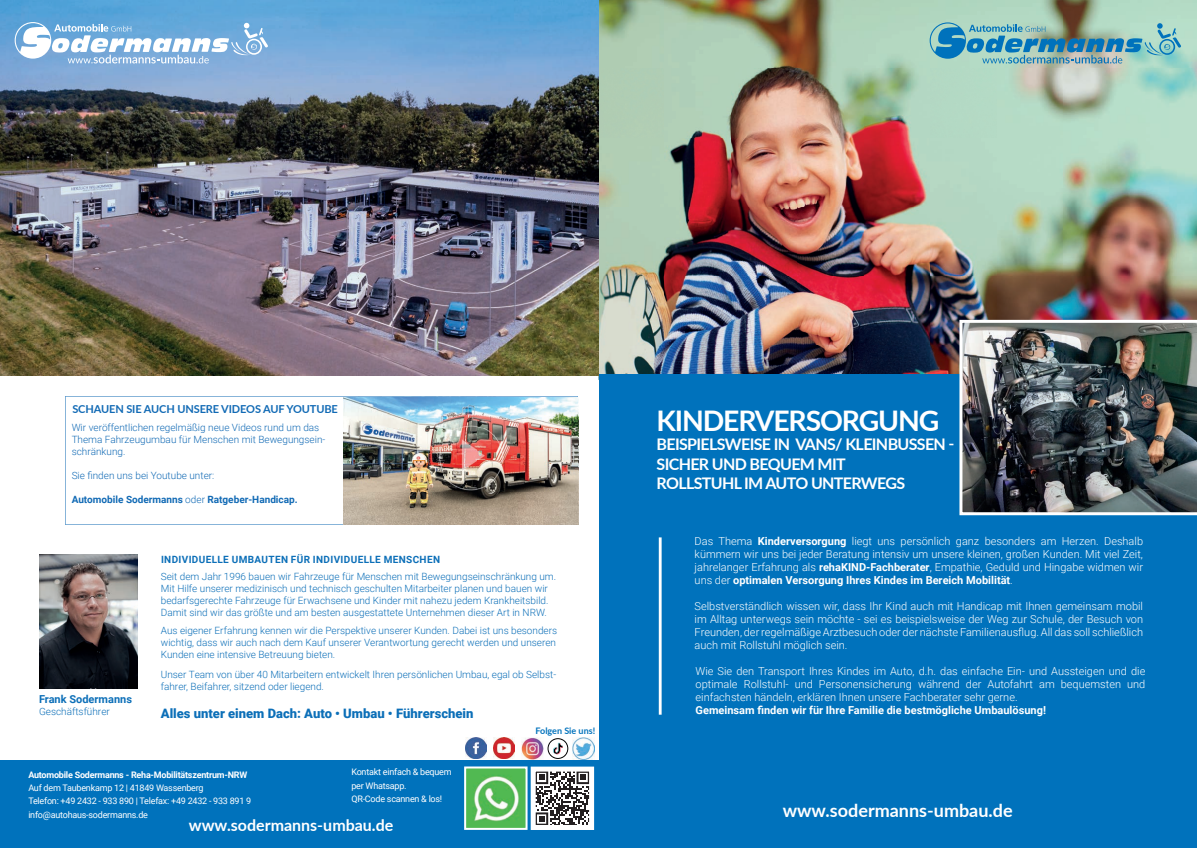
<style>
.page{position:relative;width:1197px;height:848px;background:#fff}
.page>*{position:absolute;margin:0;border:0;box-sizing:border-box;transform-origin:0 0}
.t1{font:700 28.3px "Lato";letter-spacing:-.04em;color:#fff}
.t2{font:700 18px "Lato";color:#fff}
.t3{font:700 16px/19.2px "Lato";letter-spacing:-.04em;color:#fff}
.t4{font:700 16px "Lato";color:#fff}
.t5{font:900 13px "Roboto";color:#0c6fb8}
.t6{font:300 11px/13px "Roboto";color:#fff;text-align:justify}
.t7{font:700 11px "Roboto";color:#fff}
.t8{font:700 11px "Lato";letter-spacing:-.01em;color:#116ab5}
.t9{font:700 11px "Roboto";color:#0c6fb8}
.t10{font:300 10px/12px "Roboto";color:#0c6fb8}
.t11{font:300 10px/12px "Roboto";color:#116ab5}
.t12{font:700 10px "Roboto";letter-spacing:.035em;color:#0c6fb8}
.t13{font:700 10px "Roboto";color:#116ab5}
.t14{font:9px/13.2px "Roboto";letter-spacing:-.025em;color:#fff}
.t15{font:700 9px "Roboto";letter-spacing:-.025em;color:#fff}
.t16{font:700 9px "Lato";color:#0072bc}
.s1{font-weight:300}
.s2{font-weight:700}
</style>
<div class="page">
<div style="left:0;top:760px;width:598px;height:88px;background:#0072bc"></div>
<img style="left:598px;top:0;width:598px;height:380px">
<div style="left:599px;top:375px;width:597px;height:473px;background:#0072bc"></div>
<svg style="left:536px;top:772px;width:52px;height:52px;background:#868485"></svg>
<div style="left:530px;top:766px;width:64px;height:64px;border:5px solid #fff"></div>
<img style="left:0;top:0;width:598px;height:375px">
<img style="left:466px;top:737px;width:21px;height:21px">
<img style="left:467px;top:769px;width:57px;height:57px">
<div style="left:464px;top:766px;width:63px;height:63px;border:2px solid #fff"></div>
<img style="left:573px;top:737px;width:22px;height:22px">
<img style="left:493px;top:738px;width:21px;height:20px">
<img style="left:521px;top:737px;width:22px;height:22px">
<svg style="left:547px;top:738px;width:21px;height:21px"></svg>
<hr style="left:658px;top:537px;width:3px;height:177px;background:#fff">
<svg style="left:929px;top:22px;width:251px;height:41px;background:#76aeb7"></svg>
<svg style="left:15px;top:22px;width:253px;height:41px"></svg>
<img style="left:959px;top:320px;width:237px;height:195px">
<svg style="left:65px;top:396px;width:513px;height:129px"></svg>
<img style="left:344px;top:397px;width:235px;height:127px">
<img style="left:344px;top:524px;width:200px;height:1px">
<img style="left:544px;top:492px;width:34px;height:32px">
<img style="left:40px;top:554px;width:97px;height:134px">
<p class="t8" style="left:72px;top:401px;width:267px">SCHAUEN SIE AUCH UNSERE VIDEOS AUF YOUTUBE</p>
<p class="t11" style="left:72px;top:421px;width:255px">Wir veröffentlichen regelmäßig neue Videos rund um das<br>Thema Fahrzeugumbau für Menschen mit Bewegungsein&shy;schränkung.</p>
<p class="t11" style="left:72px;top:469px;width:144px">Sie finden uns bei Youtube unter:</p>
<p class="t13" style="left:72px;top:492px;width:227px">Automobile Sodermanns <span class="s1">oder</span> Ratgeber-Handicap.</p>
<p class="t9" style="left:39px;top:691px;width:94px">Frank Sodermanns</p>
<p class="t10" style="left:39px;top:704px;width:72px">Geschäftsführer</p>
<p class="t12" style="left:161px;top:552px;width:280px">INDIVIDUELLE UMBAUTEN FÜR INDIVIDUELLE MENSCHEN</p>
<p class="t10" style="left:161px;top:570px;width:397px">Seit dem Jahr 1996 bauen wir Fahrzeuge für Menschen mit Bewegungseinschränkung um.<br>Mit Hilfe unserer medizinisch und technisch geschulten Mitarbeiter planen und bauen wir bedarfsgerechte Fahrzeuge für Erwachsene und Kinder mit nahezu jedem Krankheitsbild.<br>Damit sind wir das größte und am besten ausgestattete Unternehmen dieser Art in NRW.</p>
<p class="t10" style="left:161px;top:624px;width:398px;text-align:justify">Aus eigener Erfahrung kennen wir die Perspektive unserer Kunden. Dabei ist uns besonders wichtig, dass wir auch nach dem Kauf unserer Verantwortung gerecht werden und unseren Kunden eine intensive Betreuung bieten.</p>
<p class="t10" style="left:161px;top:668px;width:397px">Unser Team von über 40 Mitarbeitern entwickelt Ihren persönlichen Umbau, egal ob Selbst&shy;fahrer, Beifahrer, sitzend oder liegend.</p>
<p class="t5" style="left:161px;top:703px;width:314px">Alles unter einem Dach: Auto • Umbau • Führerschein</p>
<p class="t16" style="left:535px;top:724px;width:61px">Folgen Sie uns!</p>
<p class="t14" style="left:351px;top:765px;width:102px">Kontakt einfach &amp; bequem per Whatsapp.<br>QR-Code scannen &amp; los!</p>
<p class="t15" style="left:28px;top:768px;width:220px">Automobile Sodermanns - Reha-Mobilitätszentrum-NRW</p>
<p class="t14" style="left:28px;top:781px;width:224px">Auf dem Taubenkamp 12 | 41849 Wassenberg<br>Telefon: +49 2432 - 933 890 | Telefax: +49 2432 - 933 891 9 info@autohaus-sodermanns.de</p>
<h3 class="t4" style="left:189px;top:813px;width:206px">www.sodermanns-umbau.de</h3>
<h1 class="t1" style="left:656px;top:400px;width:284px">KINDERVERSORGUNG</h1>
<h3 class="t3" style="left:656px;top:434px;width:299px">BEISPIELSWEISE IN VANS/ KLEINBUSSEN -<br>SICHER UND BEQUEM MIT<br>ROLLSTUHL IM AUTO UNTERWEGS</h3>
<p class="t6" style="left:694px;top:534px;width:450px">Das Thema <span class="s2">Kinderversorgung</span> liegt uns persönlich ganz besonders am Herzen. Deshalb kümmern wir uns bei jeder Beratung intensiv um unsere kleinen, großen Kunden. Mit viel Zeit, jahrelanger Erfahrung als <span class="s2">rehaKIND-Fachberater</span>, Empathie, Geduld und Hingabe widmen wir uns der <span class="s2">optimalen Versorgung Ihres Kindes im Bereich Mobilität</span>.</p>
<p class="t6" style="left:694px;top:599px;width:450px">Selbstverständlich wissen wir, dass Ihr Kind auch mit Handicap mit Ihnen gemeinsam mobil im Alltag unterwegs sein möchte - sei es beispielsweise der Weg zur Schule, der Besuch von Freunden, der regelmäßige Arztbesuch oder der nächste Familienausflug. All das soll schließlich auch mit Rollstuhl möglich sein.</p>
<p class="t6" style="left:695px;top:664px;width:451px">Wie Sie den Transport Ihres Kindes im Auto, d.h. das einfache Ein- und Aussteigen und die optimale Rollstuhl- und Personensicherung während der Autofahrt am bequemsten und einfachsten händeln, erklären Ihnen unsere Fachberater sehr gerne.</p>
<p class="t7" style="left:695px;top:702px;width:352px">Gemeinsam finden wir für Ihre Familie die bestmögliche Umbaulösung!</p>
<h2 class="t2" style="left:782px;top:797px;width:231px">www.sodermanns-umbau.de</h2>
</div>
